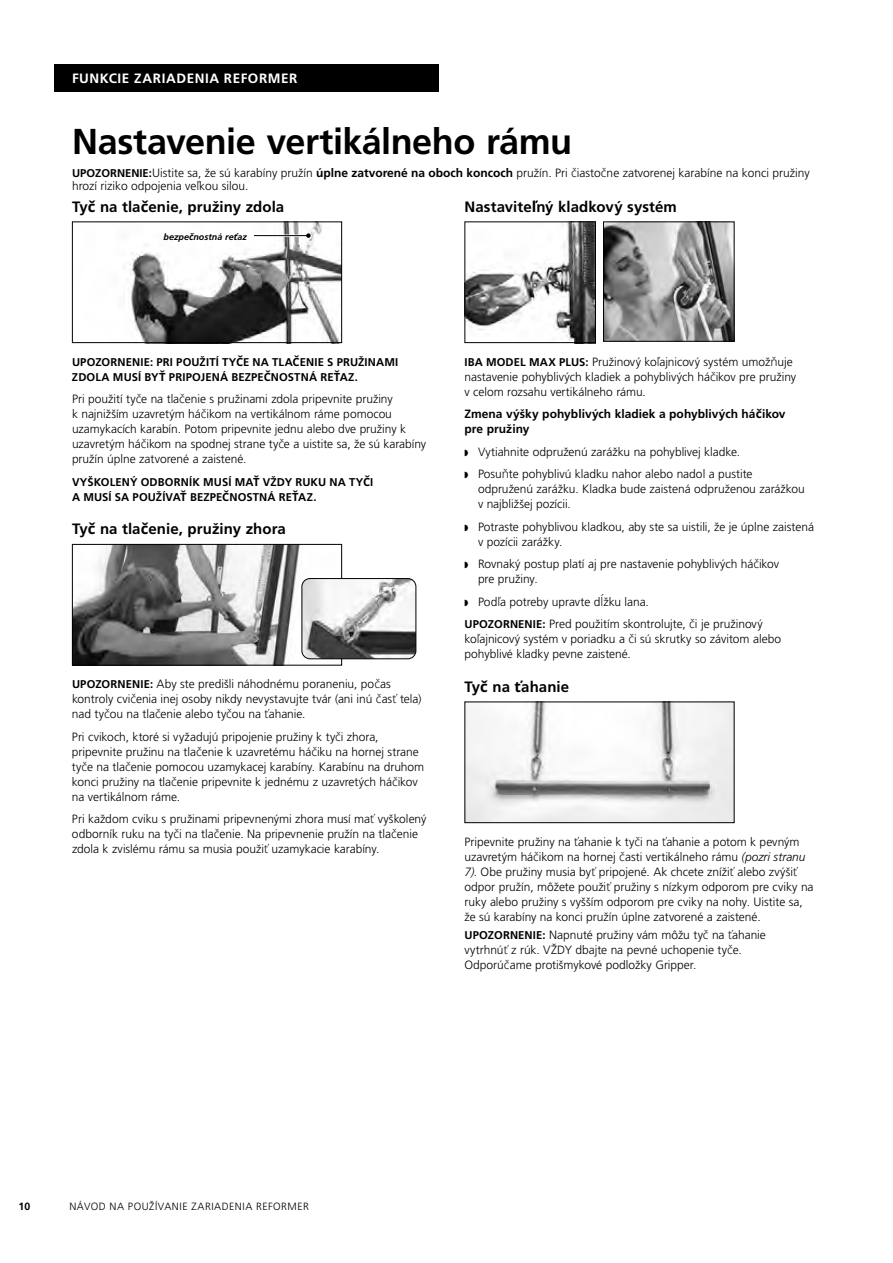
<style>
.page{position:relative;width:893px;height:1263px;background:#fff}
.page>*{position:absolute;margin:0;border:0;box-sizing:border-box;transform-origin:0 0}
.t1{font:700 36px "Frutiger LT Std";letter-spacing:-.01em;color:#000}
.t2{font:700 15px "Frutiger LT Std";letter-spacing:.005em;color:#000}
.t3{font:700 13.5px "Frutiger LT Std";letter-spacing:.04em;color:#fff}
.t4{font:300 12px/15px "Frutiger LT Std";color:#000}
.t5{font:700 12px/15px "Frutiger LT Std";letter-spacing:.005em;color:#000}
.t6{font:700 11.25px/15px "Frutiger LT Std";letter-spacing:.01em;color:#000}
.t7{font:300 10.5px "Frutiger LT Std";letter-spacing:.05em;color:#000}
.t8{font:700 10.5px "Frutiger LT Std";color:#000}
.t9{font:italic 700 9px "Frutiger LT Std";color:#000}
.s1{font-weight:700;font-size:11.25px}
.s2{font-weight:700}
.s3{font-family:"Noto Sans"}
.s4{font-style:italic}
</style>
<div class="page">
<img style="left:123px;top:223px;width:217px;height:118px">
<div style="left:72px;top:221px;width:270px;height:122px;border:1px solid #000"></div>
<hr style="left:254px;top:234px;width:54px;height:3px;background:#fff">
<hr style="left:254px;top:235px;width:54px;height:1px;background:#000">
<svg style="left:305px;top:233px;width:6px;height:6px"></svg>
<img style="left:74px;top:546px;width:266px;height:117px">
<div style="left:72px;top:544px;width:270px;height:121px;border:1px solid #000"></div>
<img style="left:466px;top:223px;width:128px;height:118px">
<div style="left:464px;top:221px;width:132px;height:122px;border:1px solid #000"></div>
<img style="left:605px;top:223px;width:127px;height:117px">
<div style="left:603px;top:221px;width:131px;height:121px;border:1px solid #000"></div>
<img style="left:466px;top:703px;width:266px;height:118px">
<div style="left:464px;top:701px;width:270px;height:122px;border:1px solid #000"></div>
<img style="left:302px;top:578px;width:114px;height:81px">
<div style="left:301px;top:578px;width:115px;height:81px;border:1px solid #000;border-radius:8px"></div>
<div style="left:54px;top:64px;width:385px;height:27px;background:#000"></div>
<p class="t3" style="left:72px;top:70px;width:227px">FUNKCIE ZARIADENIA REFORMER</p>
<h1 class="t1" style="left:72px;top:120px;width:502px">Nastavenie vertikálneho rámu</h1>
<p class="t4" style="left:72px;top:166px;width:739px;line-height:13.5px"><span class="s1">UPOZORNENIE:</span>Uistite sa, že sú karabíny pružín <span class="s2">úplne zatvorené na oboch koncoch</span> pružín. Pri <span class="s3">č</span>iasto<span class="s3">č</span>ne zatvorenej karabíne na konci pružiny hrozí riziko odpojenia ve<span class="s3">ľ</span>kou silou.</p>
<p class="t2" style="left:72px;top:198px;width:214px">Ty<span class="s3">č</span> na tla<span class="s3">č</span>enie, pružiny zdola</p>
<p class="t9" style="left:164px;top:231px;width:85px">bezpe<span class="s3">č</span>nostná re<span class="s3">ť</span>az</p>
<p class="t2" style="left:464px;top:198px;width:214px">Nastavite<span class="s3">ľ</span>ný kladkový systém</p>
<p class="t6" style="left:72px;top:354px;width:328px">UPOZORNENIE: PRI POUŽITÍ TY<span class="s3">Č</span>E NA TLA<span class="s3">Č</span>ENIE S PRUŽINAMI<br>ZDOLA MUSÍ BY<span class="s3">Ť</span> PRIPOJENÁ BEZPE<span class="s3">Č</span>NOSTNÁ RE<span class="s3">Ť</span>AZ.</p>
<p class="t4" style="left:72px;top:391px;width:356px">Pri použití ty<span class="s3">č</span>e na tla<span class="s3">č</span>enie s pružinami zdola pripevnite pružiny<br>k najnižším uzavretým há<span class="s3">č</span>ikom na vertikálnom ráme pomocou uzamykacích karabín. Potom pripevnite jednu alebo dve pružiny k uzavretým há<span class="s3">č</span>ikom na spodnej strane ty<span class="s3">č</span>e a uistite sa, že sú karabíny pružín úplne zatvorené a zaistené.</p>
<p class="t6" style="left:72px;top:474px;width:303px">VYŠKOLENÝ ODBORNÍK MUSÍ MA<span class="s3">Ť</span> VŽDY RUKU NA TY<span class="s3">Č</span>I<br>A MUSÍ SA POUŽÍVA<span class="s3">Ť</span> BEZPE<span class="s3">Č</span>NOSTNÁ RE<span class="s3">Ť</span>AZ.</p>
<p class="t2" style="left:72px;top:520px;width:215px">Ty<span class="s3">č</span> na tla<span class="s3">č</span>enie, pružiny zhora</p>
<p class="t4" style="left:72px;top:676px;width:351px"><span class="s1">UPOZORNENIE:</span> Aby ste predišli náhodnému poraneniu, po<span class="s3">č</span>as kontroly cvi<span class="s3">č</span>enia inej osoby nikdy nevystavujte tvár (ani inú <span class="s3">č</span>as<span class="s3">ť</span> tela) nad ty<span class="s3">č</span>ou na tla<span class="s3">č</span>enie alebo ty<span class="s3">č</span>ou na <span class="s3">ť</span>ahanie.</p>
<p class="t4" style="left:72px;top:729px;width:354px">Pri cvikoch, ktoré si vyžadujú pripojenie pružiny k ty<span class="s3">č</span>i zhora, pripevnite pružinu na tla<span class="s3">č</span>enie k uzavretému há<span class="s3">č</span>iku na hornej strane ty<span class="s3">č</span>e na tla<span class="s3">č</span>enie pomocou uzamykacej karabíny. Karabínu na druhom konci pružiny na tla<span class="s3">č</span>enie pripevnite k jednému z uzavretých há<span class="s3">č</span>ikov na vertikálnom ráme.</p>
<p class="t4" style="left:72px;top:811px;width:356px">Pri každom cviku s pružinami pripevnenými zhora musí ma<span class="s3">ť</span> vyškolený odborník ruku na ty<span class="s3">č</span>i na tla<span class="s3">č</span>enie. Na pripevnenie pružín na tla<span class="s3">č</span>enie zdola k zvislému rámu sa musia použi<span class="s3">ť</span> uzamykacie karabíny.</p>
<p class="t4" style="left:464px;top:354px;width:333px"><span class="s1">IBA MODEL MAX PLUS:</span> Pružinový ko<span class="s3">ľ</span>ajnicový systém umož<span class="s3">ň</span>uje nastavenie pohyblivých kladiek a pohyblivých há<span class="s3">č</span>ikov pre pružiny v celom rozsahu vertikálneho rámu.</p>
<p class="t5" style="left:464px;top:406px;width:323px">Zmena výšky pohyblivých kladiek a pohyblivých há<span class="s3">č</span>ikov pre pružiny</p>
<p class="t4" style="left:478px;top:440px;width:276px;line-height:22.5px">Vytiahnite odpruženú zarážku na pohyblivej kladke.<br>Posu<span class="s3">ň</span>te pohyblivú kladku nahor alebo nadol a pustite</p>
<p class="t4" style="left:478px;top:481px;width:328px">odpruženú zarážku. Kladka bude zaistená odpruženou zarážkou v najbližšej pozícii.</p>
<p class="t4" style="left:478px;top:519px;width:337px">Potraste pohyblivou kladkou, aby ste sa uistili, že je úplne zaistená v pozícii zarážky.</p>
<p class="t4" style="left:478px;top:556px;width:303px">Rovnaký postup platí aj pre nastavenie pohyblivých há<span class="s3">č</span>ikov pre pružiny.</p>
<p class="t4" style="left:464px;top:590px;width:300px;line-height:22.5px;text-indent:13px">Pod<span class="s3">ľ</span>a potreby upravte d<span class="s3">ĺ</span>žku lana.<br><span class="s1">UPOZORNENIE:</span> Pred použitím skontrolujte, <span class="s3">č</span>i je pružinový</p>
<p class="t4" style="left:464px;top:631px;width:318px">ko<span class="s3">ľ</span>ajnicový systém v poriadku a <span class="s3">č</span>i sú skrutky so závitom alebo pohyblivé kladky pevne zaistené.</p>
<p class="t2" style="left:464px;top:678px;width:106px">Ty<span class="s3">č</span> na <span class="s3">ť</span>ahanie</p>
<p class="t4" style="left:464px;top:834px;width:351px">Pripevnite pružiny na <span class="s3">ť</span>ahanie k ty<span class="s3">č</span>i na <span class="s3">ť</span>ahanie a potom k pevným uzavretým há<span class="s3">č</span>ikom na hornej <span class="s3">č</span>asti vertikálneho rámu <span class="s4">(pozri stranu 7)</span>. Obe pružiny musia by<span class="s3">ť</span> pripojené. Ak chcete zníži<span class="s3">ť</span> alebo zvýši<span class="s3">ť </span>odpor pružín, môžete použi<span class="s3">ť</span> pružiny s nízkym odporom pre cviky na ruky alebo pružiny s vyšším odporom pre cviky na nohy. Uistite sa, že sú karabíny na konci pružín úplne zatvorené a zaistené.</p>
<p class="t4" style="left:464px;top:928px;width:303px"><span class="s1">UPOZORNENIE:</span> Napnuté pružiny vám môžu ty<span class="s3">č</span> na <span class="s3">ť</span>ahanie vytrhnú<span class="s3">ť</span> z rúk. VŽDY dbajte na pevné uchopenie ty<span class="s3">č</span>e.<br>Odporú<span class="s3">č</span>ame protišmykové podložky Gripper.</p>
<p class="t8" style="left:19px;top:1200px;width:13px">10</p>
<p class="t7" style="left:69px;top:1200px;width:241px">NÁVOD NA POUŽÍVANIE ZARIADENIA REFORMER</p>
</div>
